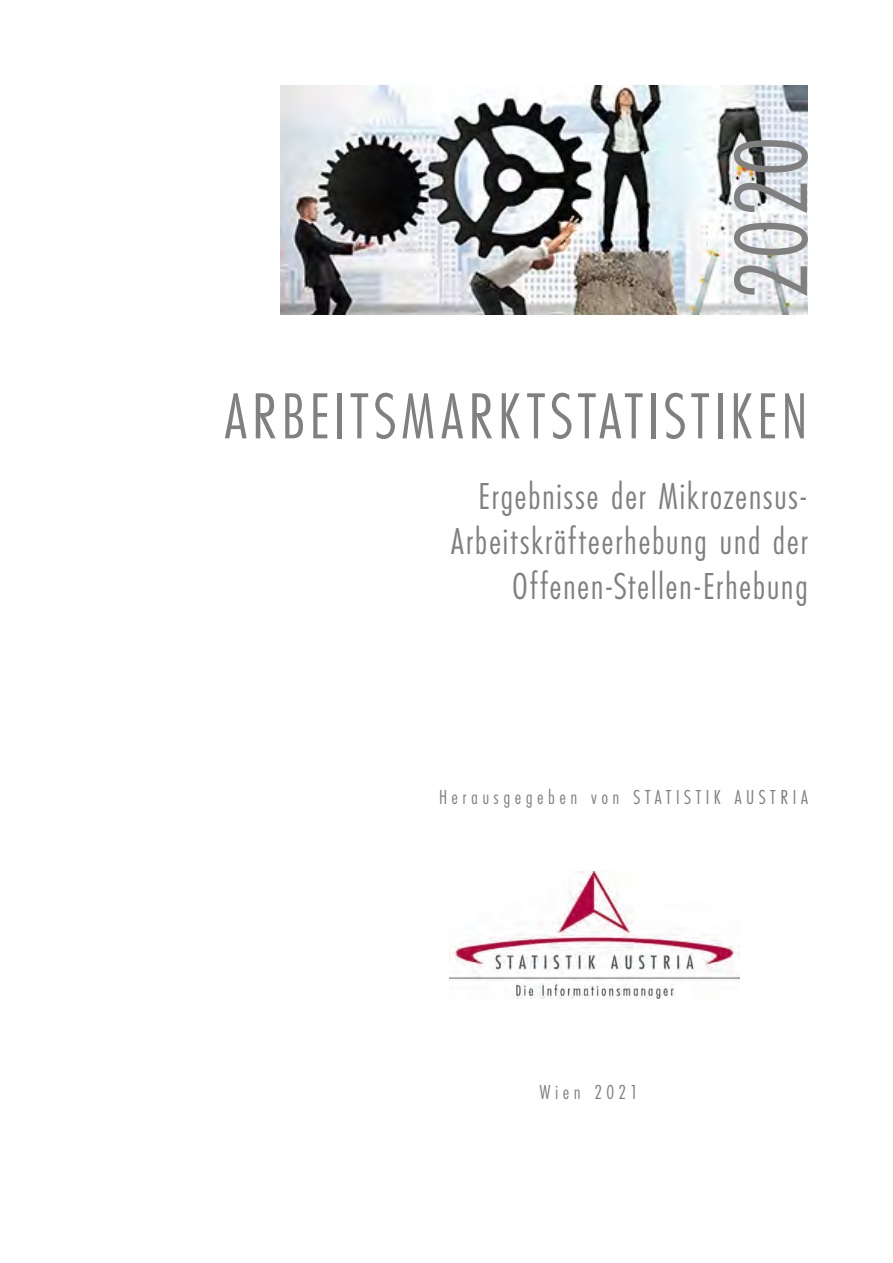
<style>
.page{position:relative;width:893px;height:1263px;background:#fff}
.page>*{position:absolute;margin:0;border:0;box-sizing:border-box;transform-origin:0 0}
.Jahr{font:108px "Futura PT Cond";color:#808080}
.Titel{font:67.5px "Futura PT Cond";letter-spacing:.075em;color:#808080}
.Untertitel{font:39px/45px "Futura PT Cond";letter-spacing:.035em;color:#808080;text-align:right}
.Herausgeber{font:21px "Futura PT Cond";letter-spacing:.21em;color:#808080}
.Wien_Jahr{font:21px "Futura PT Cond";letter-spacing:.21em;color:#808080}
</style>
<div class="page">
<img style="left:281px;top:85px;width:527px;height:230px">
<img style="left:450px;top:872px;width:289px;height:126px">
<p class="Jahr" style="left:708px;top:300px;width:165px;rotate:-90deg">2020</p>
<p class="Titel" style="left:225px;top:377px;width:584px">ARBEITSMARKTSTATISTIKEN</p>
<p class="Untertitel" style="left:451px;top:473px;width:358px">Ergebnisse der Mikrozensus-<br>Arbeitskräfteerhebung und der<br>Offenen-Stellen-Erhebung</p>
<p class="Herausgeber" style="left:439px;top:784px;width:370px">Herausgegeben von STATISTIK AUSTRIA</p>
<p class="Wien_Jahr" style="left:540px;top:1080px;width:100px">Wien 2021</p>
</div>
